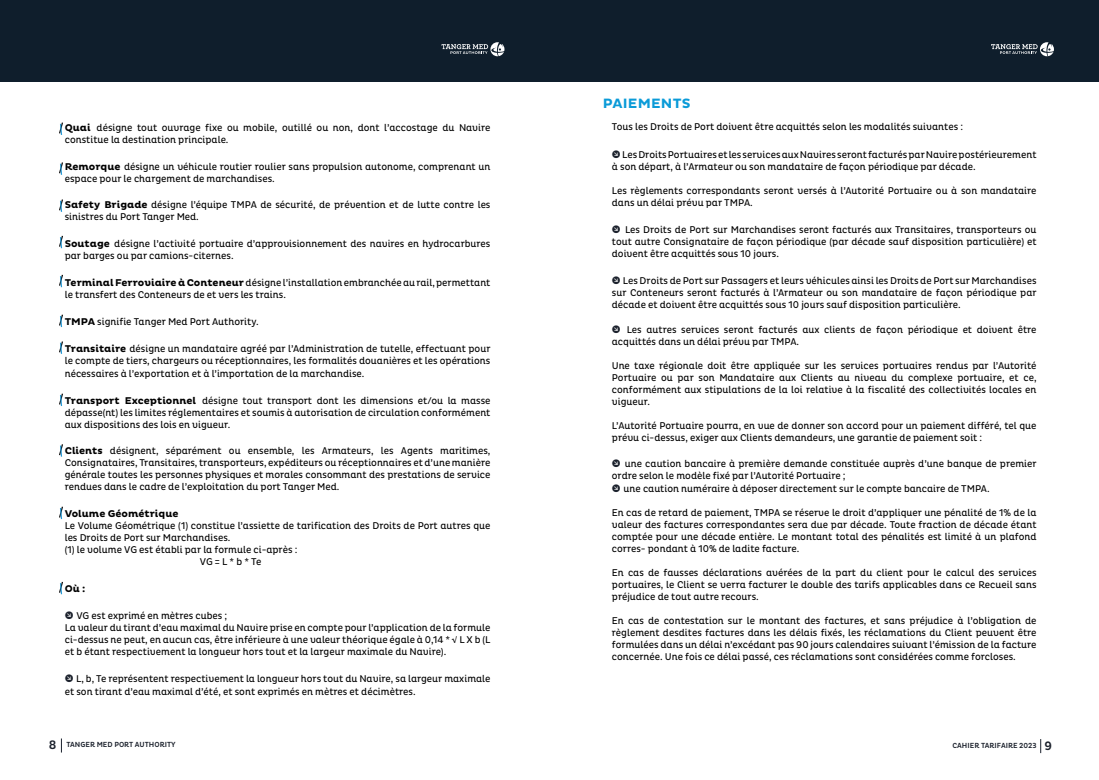
<style>
.page{position:relative;width:1099px;height:780px;background:#fff}
.page>*{position:absolute;margin:0;border:0;box-sizing:border-box;transform-origin:0 0}
.t1{font:700 13.75px "Pluto";letter-spacing:.015em;color:#0b9bd8}
.t2{font:10px/12px "Pluto Cond";color:#000}
.t3{font:700 10px "Pluto";color:#000}
.t4{font:500 7.5px "Pluto Cond";color:#1b212c}
.s1{font-family:"Pluto";font-weight:700}
.s2{font-family:"Klavika Arrows";font-size:11.25px;color:#1b212c}
.s3{font-size:12.5px}
</style>
<div class="page">
<svg style="left:61px;top:738px;width:1px;height:14px"></svg>
<svg style="left:1040px;top:739px;width:1px;height:14px"></svg>
<svg style="left:59px;top:122px;width:4px;height:13px"></svg>
<svg style="left:59px;top:162px;width:4px;height:13px"></svg>
<svg style="left:59px;top:199px;width:4px;height:13px"></svg>
<svg style="left:59px;top:236px;width:4px;height:12px"></svg>
<svg style="left:59px;top:275px;width:4px;height:12px"></svg>
<svg style="left:59px;top:314px;width:4px;height:13px"></svg>
<svg style="left:59px;top:341px;width:4px;height:13px"></svg>
<svg style="left:59px;top:393px;width:4px;height:13px"></svg>
<svg style="left:59px;top:444px;width:4px;height:12px"></svg>
<svg style="left:59px;top:506px;width:4px;height:13px"></svg>
<svg style="left:59px;top:581px;width:4px;height:13px"></svg>
<div style="left:0;top:0;width:1098px;height:81px;background:#0f1e2c"></div>
<svg style="left:991px;top:42px;width:62px;height:14px"></svg>
<svg style="left:441px;top:42px;width:63px;height:14px"></svg>
<p class="t2" style="left:65px;top:122px;width:427px"><span class="s1">Quai</span> désigne tout ouvrage fixe ou mobile, outillé ou non, dont l’accostage du Navire constitue la destination principale.</p>
<p class="t2" style="left:65px;top:161px;width:427px"><span class="s1">Remorque</span> désigne un véhicule routier roulier sans propulsion autonome, comprenant un espace pour le chargement de marchandises.</p>
<p class="t2" style="left:65px;top:198px;width:427px"><span class="s1">Safety Brigade</span> désigne l’équipe TMPA de sécurité, de prévention et de lutte contre les sinistres du Port Tanger Med.</p>
<p class="t2" style="left:65px;top:237px;width:427px"><span class="s1">Soutage</span> désigne l’activité portuaire d’approvisionnement des navires en hydrocarbures par barges ou par camions-citernes.</p>
<p class="t2" style="left:65px;top:276px;width:427px"><span class="s1">Terminal Ferroviaire à Conteneur</span> désigne l’installation embranchée au rail, permettant le transfert des Conteneurs de et vers les trains.</p>
<p class="t2" style="left:65px;top:315px;width:195px"><span class="s1">TMPA</span> signifie Tanger Med Port Authority.</p>
<p class="t2" style="left:65px;top:342px;width:427px"><span class="s1">Transitaire</span> désigne un mandataire agréé par l’Administration de tutelle, effectuant pour le compte de tiers, chargeurs ou réceptionnaires, les formalités douanières et les opérations</p>
<p class="t2" style="left:65px;top:368px;width:301px">nécessaires à l’exportation et à l’importation de la marchandise.</p>
<p class="t2" style="left:65px;top:395px;width:427px;text-align:justify"><span class="s1">Transport Exceptionnel</span> désigne tout transport dont les dimensions et/ou la masse dépasse(nt) les limites réglementaires et soumis à autorisation de circulation conformément aux dispositions des lois en vigueur.</p>
<p class="t2" style="left:65px;top:444px;width:427px;text-align:justify"><span class="s1">Clients</span> désignent, séparément ou ensemble, les Armateurs, les Agents maritimes, Consignataires, Transitaires, transporteurs, expéditeurs ou réceptionnaires et d’une manière générale toutes les personnes physiques et morales consommant des prestations de service rendues dans le cadre de l’exploitation du port Tanger Med.</p>
<p class="t3" style="left:65px;top:507px;width:115px">Volume Géométrique</p>
<p class="t2" style="left:65px;top:519px;width:427px">Le Volume Géométrique (1) constitue l’assiette de tarification des Droits de Port autres que</p>
<p class="t2" style="left:65px;top:531px;width:167px">les Droits de Port sur Marchandises.</p>
<p class="t2" style="left:65px;top:543px;width:234px">(1) le volume VG est établi par la formule ci-après :</p>
<p class="t2" style="left:200px;top:555px;width:63px">VG = L * b * Te</p>
<p class="t3" style="left:65px;top:582px;width:22px">Où :</p>
<p class="t2" style="left:65px;top:609px;width:427px"><span class="s2">V</span> VG est exprimé en mètres cubes ;<br>La valeur du tirant d’eau maximal du Navire prise en compte pour l’application de la formule ci-dessus ne peut, en aucun cas, être inférieure à une valeur théorique égale à 0,14 * √ L X b (L et b étant respectivement la longueur hors tout et la largeur maximale du Navire).</p>
<p class="t2" style="left:65px;top:672px;width:427px;line-height:13.5px"><span class="s2">V</span> L, b, Te représentent respectivement la longueur hors tout du Navire, sa largeur maximale et son tirant d’eau maximal d’été, et sont exprimés en mètres et décimètres.</p>
<h1 class="t1" style="left:602px;top:95px;width:89px">PAIEMENTS</h1>
<p class="t2" style="left:612px;top:121px;width:353px">Tous les Droits de Port doivent être acquittés selon les modalités suivantes :</p>
<p class="t2" style="left:612px;top:148px;width:426px"><span class="s2">V</span>Les Droits Portuaires et les services aux Navires seront facturés par Navire postérieurement à son départ, à l’Armateur ou son mandataire de façon périodique par décade.</p>
<p class="t2" style="left:612px;top:184px;width:426px">Les règlements correspondants seront versés à l’Autorité Portuaire ou à son mandataire dans un délai prévu par TMPA.</p>
<p class="t2" style="left:612px;top:223px;width:426px;text-align:justify"><span class="s2">V</span> Les Droits de Port sur Marchandises seront facturés aux Transitaires, transporteurs ou tout autre Consignataire de façon périodique (par décade sauf disposition particulière) et doivent être acquittés sous 10 jours.</p>
<p class="t2" style="left:612px;top:274px;width:426px;text-align:justify"><span class="s2">V</span> Les Droits de Port sur Passagers et leurs véhicules ainsi les Droits de Port sur Marchandises sur Conteneurs seront facturés à l’Armateur ou son mandataire de façon périodique par décade et doivent être acquittés sous 10 jours sauf disposition particulière.</p>
<p class="t2" style="left:612px;top:324px;width:426px"><span class="s2">V</span> Les autres services seront facturés aux clients de façon périodique et doivent être acquittés dans un délai prévu par TMPA.</p>
<p class="t2" style="left:612px;top:360px;width:426px;text-align:justify">Une taxe régionale doit être appliquée sur les services portuaires rendus par l’Autorité Portuaire ou par son Mandataire aux Clients au niveau du complexe portuaire, et ce, conformément aux stipulations de la loi relative à la fiscalité des collectivités locales en vigueur.</p>
<p class="t2" style="left:612px;top:420px;width:426px">L’Autorité Portuaire pourra, en vue de donner son accord pour un paiement différé, tel que prévu ci-dessus, exiger aux Clients demandeurs, une garantie de paiement soit :</p>
<p class="t2" style="left:612px;top:457px;width:426px"><span class="s2">V</span> une caution bancaire à première demande constituée auprès d’une banque de premier ordre selon le modèle fixé par l’Autorité Portuaire ;</p>
<p class="t2" style="left:612px;top:483px;width:379px"><span class="s2">V</span> une caution numéraire à déposer directement sur le compte bancaire de TMPA.</p>
<p class="t2" style="left:612px;top:507px;width:426px;text-align:justify">En cas de retard de paiement, TMPA se réserve le droit d’appliquer une pénalité de 1% de la valeur des factures correspondantes sera due par décade. Toute fraction de décade étant comptée pour une décade entière. Le montant total des pénalités est limité à un plafond corres- pondant à 10% de ladite facture.</p>
<p class="t2" style="left:612px;top:567px;width:426px;text-align:justify">En cas de fausses déclarations avérées de la part du client pour le calcul des services portuaires, le Client se verra facturer le double des tarifs applicables dans ce Recueil sans préjudice de tout autre recours.</p>
<p class="t2" style="left:612px;top:615px;width:426px;text-align:justify">En cas de contestation sur le montant des factures, et sans préjudice à l’obligation de règlement desdites factures dans les délais fixés, les réclamations du Client peuvent être formulées dans un délai n’excédant pas 90 jours calendaires suivant l’émission de la facture concernée. Une fois ce délai passé, ces réclamations sont considérées comme forcloses.</p>
<p class="t4" style="left:49px;top:740px;width:128px"><span class="s3">8</span> TANGER MED PORT AUTHORITY</p>
<p class="t4" style="left:952px;top:741px;width:101px">CAHIER TARIFAIRE 2023 <span class="s3">9</span></p>
</div>
